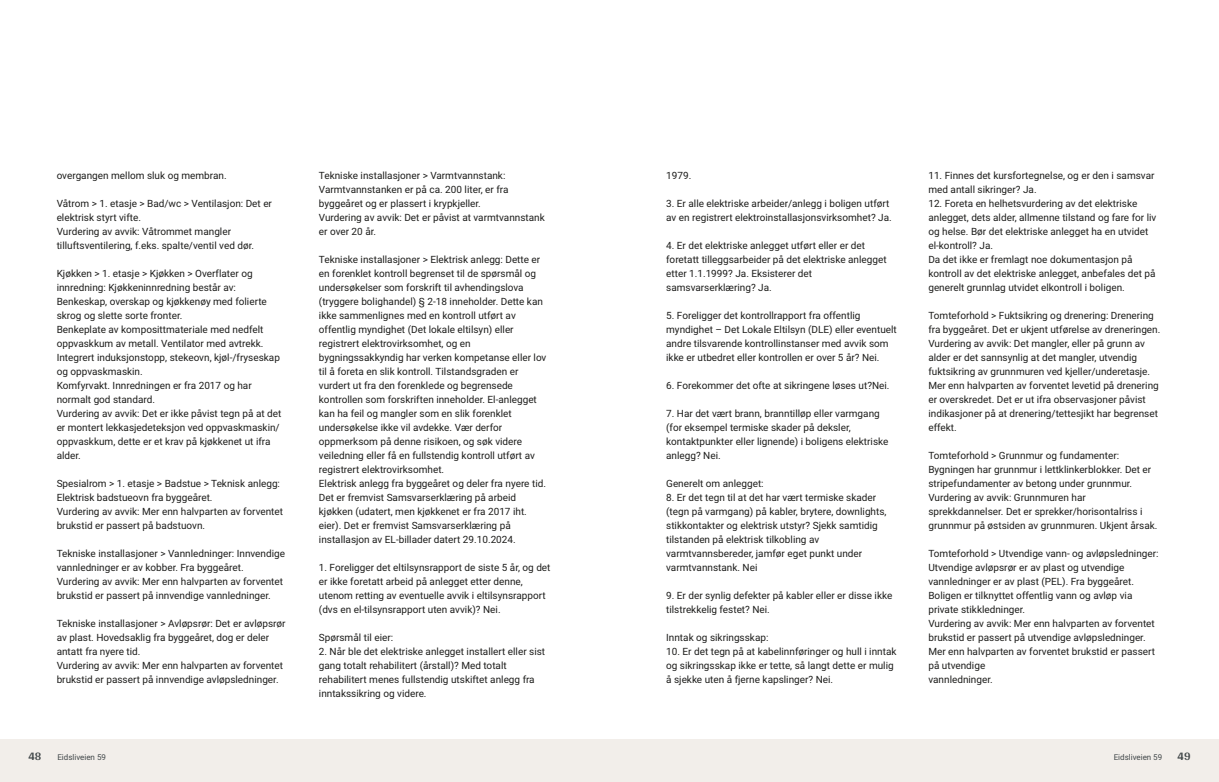
<style>
.page{position:relative;width:1219px;height:782px;background:#fff}
.page>*{position:absolute;margin:0;border:0;box-sizing:border-box;transform-origin:0 0}
.t1{font:700 12px "Arya";color:#414749}
.t2{font:10px/14px "Roboto Vitec";color:#1d1d1b}
.t3{font:8px "Roboto Vitec";color:#414749}
</style>
<div class="page">
<div style="left:0;top:739px;width:612px;height:42px;background:#f2eeea"></div>
<div style="left:607px;top:739px;width:612px;height:42px;background:#f2eeea"></div>
<p class="t2" style="left:57px;top:167px;width:171px">overgangen mellom sluk og membran.</p>
<p class="t2" style="left:57px;top:195px;width:217px">Våtrom &gt; 1. etasje &gt; Bad/ wc &gt; Ventilasjon: Det er elektrisk styrt vifte.<br>Vurdering av avvik: Våtrommet mangler tilluftsventilering, f.eks. spalte/ ventil ved dør.</p>
<p class="t2" style="left:57px;top:265px;width:226px">Kjøkken &gt; 1. etasje &gt; Kjøkken &gt; Overflater og innredning: Kjøkkeninnredning består av:<br>Benkeskap, overskap og kjøkkenøy med folierte skrog og slette sorte fronter.<br>Benkeplate av komposittmateriale med nedfelt oppvaskkum av metall. Ventilator med avtrekk.<br>Integrert induksjonstopp, stekeovn, kjøl‑/ fryseskap og oppvaskmaskin.<br>Komfyrvakt. Innredningen er fra 2017 og har normalt god standard.<br>Vurdering av avvik: Det er ikke påvist tegn på at det er montert lekkasjedeteksjon ved oppvaskmaskin/ oppvaskkum, dette er et krav på kjøkkenet ut ifra alder.</p>
<p class="t2" style="left:57px;top:475px;width:228px">Spesialrom &gt; 1. etasje &gt; Badstue &gt; Teknisk anlegg:<br>Elektrisk badstueovn fra byggeåret.<br>Vurdering av avvik: Mer enn halvparten av forventet brukstid er passert på badstuovn.</p>
<p class="t2" style="left:57px;top:545px;width:230px">Tekniske installasjoner &gt; Vannledninger: Innvendige vannledninger er av kobber. Fra byggeåret.<br>Vurdering av avvik: Mer enn halvparten av forventet brukstid er passert på innvendige vannledninger.</p>
<p class="t2" style="left:57px;top:615px;width:230px">Tekniske installasjoner &gt; Avløpsrør: Det er avløpsrør av plast. Hovedsaklig fra byggeåret, dog er deler antatt fra nyere tid.<br>Vurdering av avvik: Mer enn halvparten av forventet brukstid er passert på innvendige avløpsledninger.</p>
<p class="t1" style="left:28px;top:749px;width:15px">48</p>
<p class="t3" style="left:57px;top:751px;width:50px">Eidsliveien 59</p>
<p class="t2" style="left:319px;top:167px;width:227px">Tekniske installasjoner &gt; Varmtvannstank:<br>Varmtvannstanken er på ca. 200 liter, er fra byggeåret og er plassert i krypkjeller.<br>Vurdering av avvik: Det er påvist at varmtvannstank er over 20 år.</p>
<p class="t2" style="left:319px;top:251px;width:229px">Tekniske installasjoner &gt; Elektrisk anlegg: Dette er en forenklet kontroll begrenset til de spørsmål og undersøkelser som forskrift til avhendingslova (tryggere bolighandel) § 2‑18 inneholder. Dette kan ikke sammenlignes med en kontroll utført av offentlig myndighet (Det lokale eltilsyn) eller registrert elektrovirksomhet, og en bygningssakkyndig har verken kompetanse eller lov til å foreta en slik kontroll. Tilstandsgraden er vurdert ut fra den forenklede og begrensede kontrollen som forskriften inneholder. El‑anlegget kan ha feil og mangler som en slik forenklet undersøkelse ikke vil avdekke. Vær derfor oppmerksom på denne risikoen, og søk videre veiledning eller få en fullstendig kontroll utført av registrert elektrovirksomhet.<br>Elektrisk anlegg fra byggeåret og deler fra nyere tid.<br>Det er fremvist Samsvarserklæring på arbeid kjøkken (udatert, men kjøkkenet er fra 2017 iht. eier). Det er fremvist Samsvarserklæring på installasjon av EL‑billader datert 29.10.2024.</p>
<p class="t2" style="left:319px;top:559px;width:233px">1. Foreligger det eltilsynsrapport de siste 5 år, og det er ikke foretatt arbeid på anlegget etter denne, utenom retting av eventuelle avvik i eltilsynsrapport (dvs en el‑tilsynsrapport uten avvik)? Nei.</p>
<p class="t2" style="left:319px;top:629px;width:76px">Spørsmål til eier:</p>
<p class="t2" style="left:319px;top:643px;width:228px">2. Når ble det elektriske anlegget installert eller sist gang totalt rehabilitert (årstall)? Med totalt rehabilitert menes fullstendig utskiftet anlegg fra inntakssikring og videre.</p>
<p class="t2" style="left:666px;top:167px;width:27px">1979.</p>
<p class="t2" style="left:666px;top:195px;width:227px">3. Er alle elektriske arbeider/ anlegg i boligen utført av en registrert elektroinstallasjonsvirksomhet? Ja.</p>
<p class="t2" style="left:666px;top:237px;width:222px">4. Er det elektriske anlegget utført eller er det foretatt tilleggsarbeider på det elektriske anlegget etter 1.1.1999? Ja. Eksisterer det samsvarserklæring? Ja.</p>
<p class="t2" style="left:666px;top:307px;width:232px">5. Foreligger det kontrollrapport fra offentlig myndighet – Det Lokale Eltilsyn (DLE) eller eventuelt andre tilsvarende kontrollinstanser med avvik som ikke er utbedret eller kontrollen er over 5 år? Nei.</p>
<p class="t2" style="left:666px;top:377px;width:225px">6. Forekommer det ofte at sikringene løses ut?Nei.</p>
<p class="t2" style="left:666px;top:405px;width:224px">7. Har det vært brann, branntilløp eller varmgang (for eksempel termiske skader på deksler, kontaktpunkter eller lignende) i boligens elektriske anlegg? Nei.</p>
<p class="t2" style="left:666px;top:475px;width:99px">Generelt om anlegget:</p>
<p class="t2" style="left:666px;top:489px;width:222px">8. Er det tegn til at det har vært termiske skader (tegn på varmgang) på kabler, brytere, downlights, stikkontakter og elektrisk utstyr? Sjekk samtidig tilstanden på elektrisk tilkobling av varmtvannsbereder, jamfør eget punkt under varmtvannstank. Nei</p>
<p class="t2" style="left:666px;top:587px;width:228px">9. Er der synlig defekter på kabler eller er disse ikke tilstrekkelig festet? Nei.</p>
<p class="t2" style="left:666px;top:629px;width:104px">Inntak og sikringsskap:</p>
<p class="t2" style="left:666px;top:643px;width:232px">10. Er det tegn på at kabelinnføringer og hull i inntak og sikringsskap ikke er tette, så langt dette er mulig å sjekke uten å fjerne kapslinger? Nei.</p>
<p class="t2" style="left:928px;top:167px;width:228px">11. Finnes det kursfortegnelse, og er den i samsvar med antall sikringer? Ja.</p>
<p class="t2" style="left:928px;top:195px;width:230px">12. Foreta en helhetsvurdering av det elektriske anlegget, dets alder, allmenne tilstand og fare for liv og helse. Bør det elektriske anlegget ha en utvidet el‑kontroll? Ja.<br>Da det ikke er fremlagt noe dokumentasjon på kontroll av det elektriske anlegget, anbefales det på generelt grunnlag utvidet elkontroll i boligen.</p>
<p class="t2" style="left:928px;top:307px;width:233px">Tomteforhold &gt; Fuktsikring og drenering: Drenering fra byggeåret. Det er ukjent utførelse av dreneringen.<br>Vurdering av avvik: Det mangler, eller på grunn av alder er det sannsynlig at det mangler, utvendig fuktsikring av grunnmuren ved kjeller/ underetasje.<br>Mer enn halvparten av forventet levetid på drenering er overskredet. Det er ut ifra observasjoner påvist indikasjoner på at drenering/ tettesjikt har begrenset effekt.</p>
<p class="t2" style="left:928px;top:447px;width:231px">Tomteforhold &gt; Grunnmur og fundamenter:<br>Bygningen har grunnmur i lettklinkerblokker. Det er stripefundamenter av betong under grunnmur.<br>Vurdering av avvik: Grunnmuren har sprekkdannelser. Det er sprekker/ horisontalriss i grunnmur på østsiden av grunnmuren. Ukjent årsak.</p>
<p class="t2" style="left:928px;top:545px;width:232px">Tomteforhold &gt; Utvendige vann‑ og avløpsledninger:<br>Utvendige avløpsrør er av plast og utvendige vannledninger er av plast (PEL). Fra byggeåret.<br>Boligen er tilknyttet offentlig vann og avløp via private stikkledninger.<br>Vurdering av avvik: Mer enn halvparten av forventet brukstid er passert på utvendige avløpsledninger.<br>Mer enn halvparten av forventet brukstid er passert på utvendige<br>vannledninger.</p>
<p class="t3" style="left:1114px;top:751px;width:50px">Eidsliveien 59</p>
<p class="t1" style="left:1177px;top:749px;width:15px">49</p>
</div>
